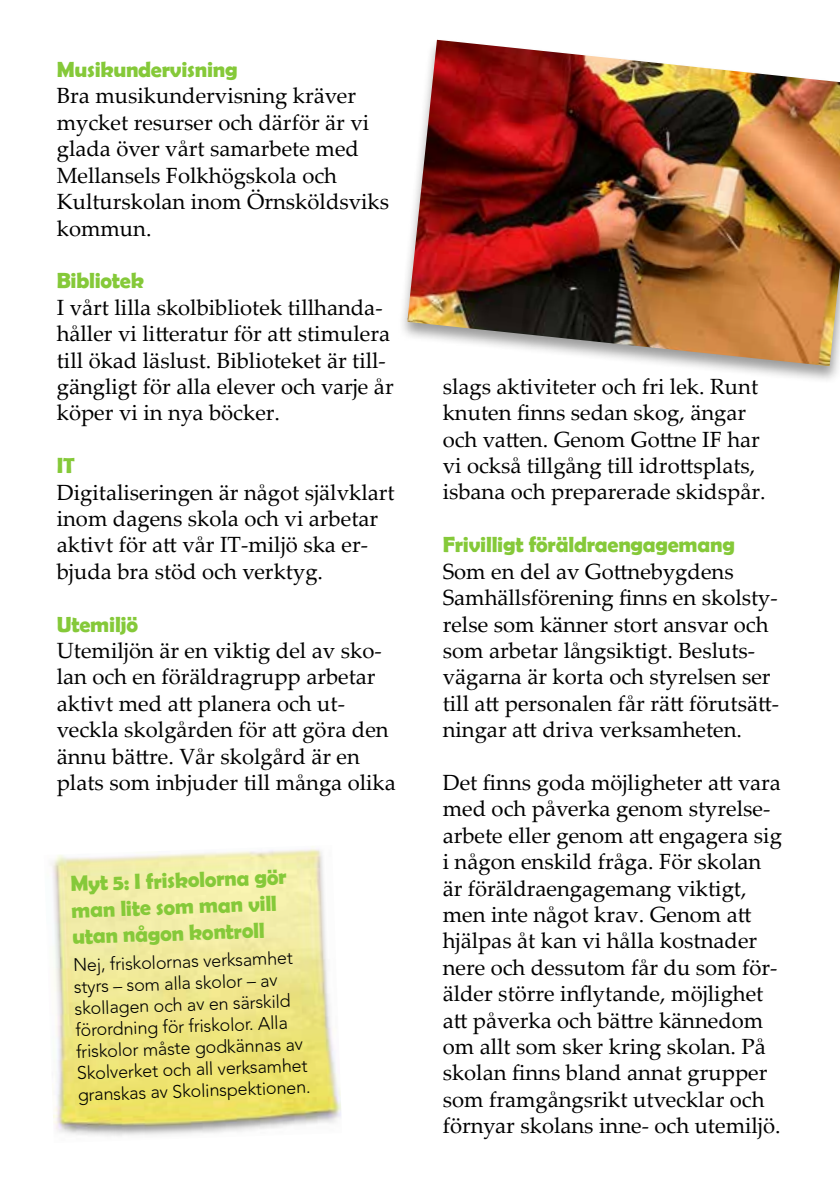
<style>
.page{position:relative;width:840px;height:1191px;background:#fff}
.page>*{position:absolute;margin:0;border:0;box-sizing:border-box;transform-origin:0 0}
.t1{font:22px/26.4px "Palatino Linotype";color:#000}
.t2{font:700 22px/26.4px "Berlin Sans FB Demi";letter-spacing:-.01em;color:#85c939}
.t3{font:300 18px/21.6px "Avenir LT Std";color:#000}
</style>
<div class="page">
<div style="left:397px;top:38px;width:442px;height:347px;background:#000;opacity:.4"></div>
<img style="left:407px;top:40px;width:432px;height:326px">
<img style="left:50px;top:846px;width:291px;height:290px">
<p class="t2" style="left:57px;top:56px;width:182px">Musikundervisning</p>
<p class="t1" style="left:57px;top:82px;width:334px">Bra musikundervisning kräver mycket resurser och därför är vi glada över vårt samarbete med<br>Mellansels Folkhögskola och<br>Kulturskolan inom Örnsköldsviks kommun.</p>
<p class="t2" style="left:57px;top:267px;width:89px">Bibliotek</p>
<p class="t1" style="left:57px;top:293px;width:338px">I vårt lilla skolbibliotek tillhanda&shy;håller vi litteratur för att stimulera till ökad läslust. Biblioteket är till&shy;gängligt för alla elever och varje år köper vi in nya böcker.</p>
<p class="t2" style="left:57px;top:452px;width:19px">IT</p>
<p class="t1" style="left:57px;top:478px;width:339px">Digitaliseringen är något självklart inom dagens skola och vi arbetar aktivt för att vår IT-miljö ska er&shy;bjuda bra stöd och verktyg.</p>
<p class="t2" style="left:57px;top:610px;width:83px">Utemiljö</p>
<p class="t1" style="left:57px;top:636px;width:340px">Utemiljön är en viktig del av sko&shy;lan och en föräldragrupp arbetar aktivt med att planera och ut&shy;veckla skolgården för att göra den ännu bättre. Vår skolgård är en plats som inbjuder till många olika</p>
<p class="t2" style="left:70px;top:870px;width:218px;rotate:-2deg">Myt 5: I friskolorna gör man lite som man vill utan någon kontroll</p>
<p class="t3" style="left:73px;top:954px;width:234px;rotate:-2deg">Nej, friskolornas verksamhet styrs – som alla skolor – av skollagen och av en särskild förordning för friskolor. Alla friskolor måste godkännas av<br>Skolverket och all verksamhet granskas av Skolinspektionen.</p>
<p class="t1" style="left:442px;top:372px;width:324px">slags aktiviteter och fri lek. Runt knuten finns sedan skog, ängar och vatten. Genom Gottne IF har vi också tillgång till idrottsplats, isbana och preparerade skidspår.</p>
<p class="t2" style="left:442px;top:531px;width:294px">Frivilligt föräldraengagemang</p>
<p class="t1" style="left:442px;top:557px;width:338px">Som en del av Gottnebygdens Samhällsförening finns en skolsty&shy;relse som känner stort ansvar och som arbetar långsiktigt. Besluts&shy;vägarna är korta och styrelsen ser till att personalen får rätt förutsätt&shy;ningar att driva verksamheten.</p>
<p class="t1" style="left:442px;top:768px;width:340px">Det finns goda möjligheter att vara med och påverka genom styrelse&shy;arbete eller genom att engagera sig i någon enskild fråga. För skolan är föräldraengagemang viktigt, men inte något krav. Genom att hjälpas åt kan vi hålla kostnader nere och dessutom får du som för&shy;älder större inflytande, möjlighet att påverka och bättre kännedom om allt som sker kring skolan. På skolan finns bland annat grupper som framgångsrikt utvecklar och förnyar skolans inne- och utemiljö.</p>
</div>
